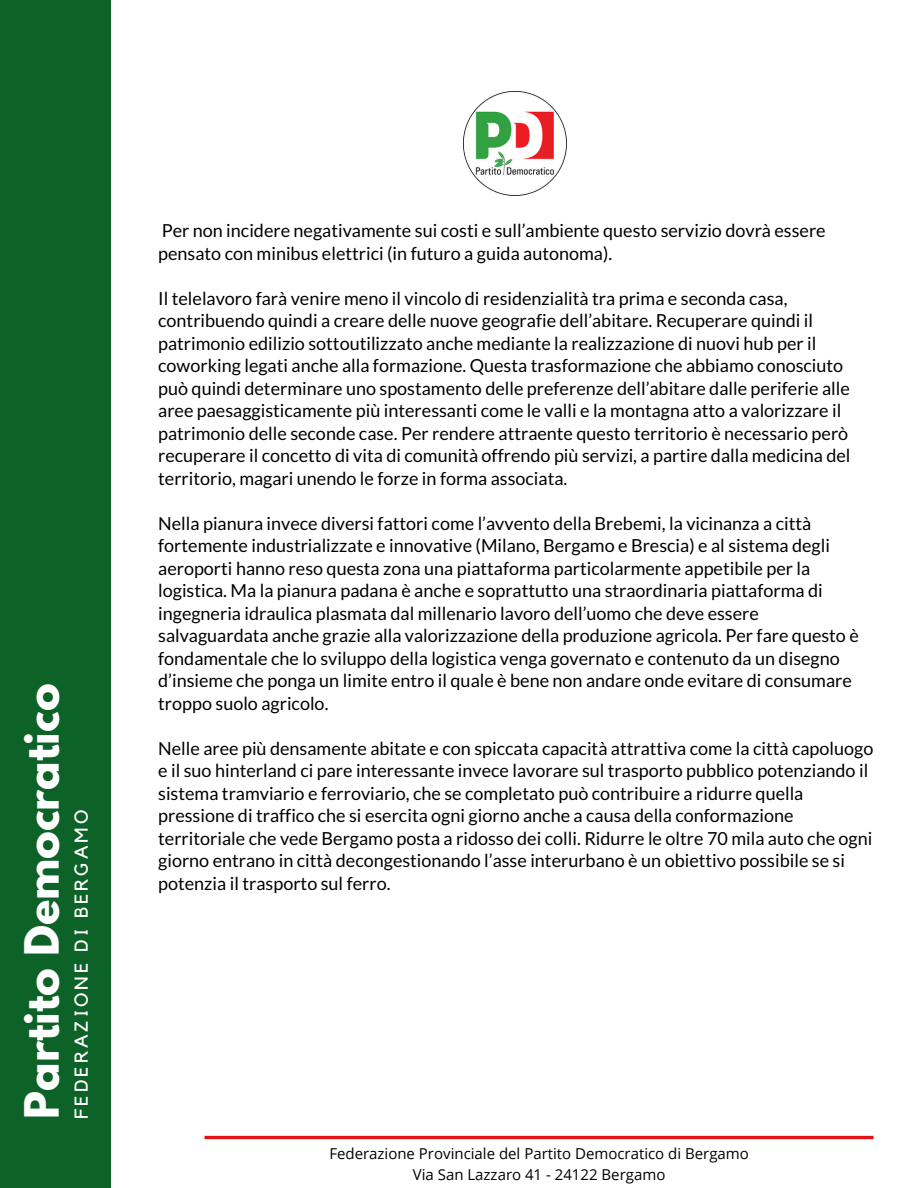
<style>
.page{position:relative;width:918px;height:1188px;background:#0c6227}
.page>*{position:absolute;margin:0;border:0;box-sizing:border-box;transform-origin:0 0}
.t1{font:700 41.85px "League Spartan";color:#fff}
.t2{font:18.75px "Kollektif";letter-spacing:.16em;color:#fff}
.t3{font:18px/22.5px "Lato";color:#000}
.t4{font:15px "Open Sans";color:#000}
</style>
<div class="page">
<div style="left:112px;top:0;width:805px;height:1188px;background:#fff"></div>
<img style="left:463px;top:92px;width:104px;height:103px">
<hr style="left:205px;top:1136px;width:669px;height:3px;background:#e41414">
<p class="t1" style="left:21px;top:1119px;width:436px;rotate:-90deg">Partito Democratico</p>
<p class="t2" style="left:73px;top:1119px;width:310px;rotate:-90deg">FEDERAZIONE DI BERGAMO</p>
<p class="t3" style="left:158px;top:219px;width:669px">Per non incidere negativamente sui costi e sull’ambiente questo servizio dovrà essere pensato con minibus elettrici (in futuro a guida autonoma).</p>
<p class="t3" style="left:158px;top:287px;width:694px">Il telelavoro farà venire meno il vincolo di residenzialità tra prima e seconda casa, contribuendo quindi a creare delle nuove geografie dell’abitare. Recuperare quindi il patrimonio edilizio sottoutilizzato anche mediante la realizzazione di nuovi hub per il coworking legati anche alla formazione. Questa trasformazione che abbiamo conosciuto può quindi determinare uno spostamento delle preferenze dell’abitare dalle periferie alle aree paesaggisticamente più interessanti come le valli e la montagna atto a valorizzare il patrimonio delle seconde case. Per rendere attraente questo territorio è necessario però recuperare il concetto di vita di comunità offrendo più servizi, a partire dalla medicina del territorio, magari unendo le forze in forma associata.</p>
<p class="t3" style="left:158px;top:512px;width:673px">Nella pianura invece diversi fattori come l’avvento della Brebemi, la vicinanza a città fortemente industrializzate e innovative (Milano, Bergamo e Brescia) e al sistema degli aeroporti hanno reso questa zona una piattaforma particolarmente appetibile per la logistica. Ma la pianura padana è anche e soprattutto una straordinaria piattaforma di ingegneria idraulica plasmata dal millenario lavoro dell’uomo che deve essere</p>
<p class="t3" style="left:158px;top:624px;width:702px">salvaguardata anche grazie alla valorizzazione della produzione agricola. Per fare questo è fondamentale che lo sviluppo della logistica venga governato e contenuto da un disegno d’insieme che ponga un limite entro il quale è bene non andare onde evitare di consumare troppo suolo agricolo.</p>
<p class="t3" style="left:158px;top:737px;width:717px">Nelle aree più densamente abitate e con spiccata capacità attrattiva come la città capoluogo e il suo hinterland ci pare interessante invece lavorare sul trasporto pubblico potenziando il sistema tramviario e ferroviario, che se completato può contribuire a ridurre quella pressione di traffico che si esercita ogni giorno anche a causa della conformazione territoriale che vede Bergamo posta a ridosso dei colli. Ridurre le oltre 70 mila auto che ogni giorno entrano in città decongestionando l’asse interurbano è un obiettivo possibile se si potenzia il trasporto sul ferro.</p>
<p class="t4" style="left:329px;top:1143px;width:421px">Federazione Provinciale del Partito Democratico di Bergamo</p>
<p class="t4" style="left:413px;top:1164px;width:254px">Via San Lazzaro 41 - 24122 Bergamo</p>
</div>
